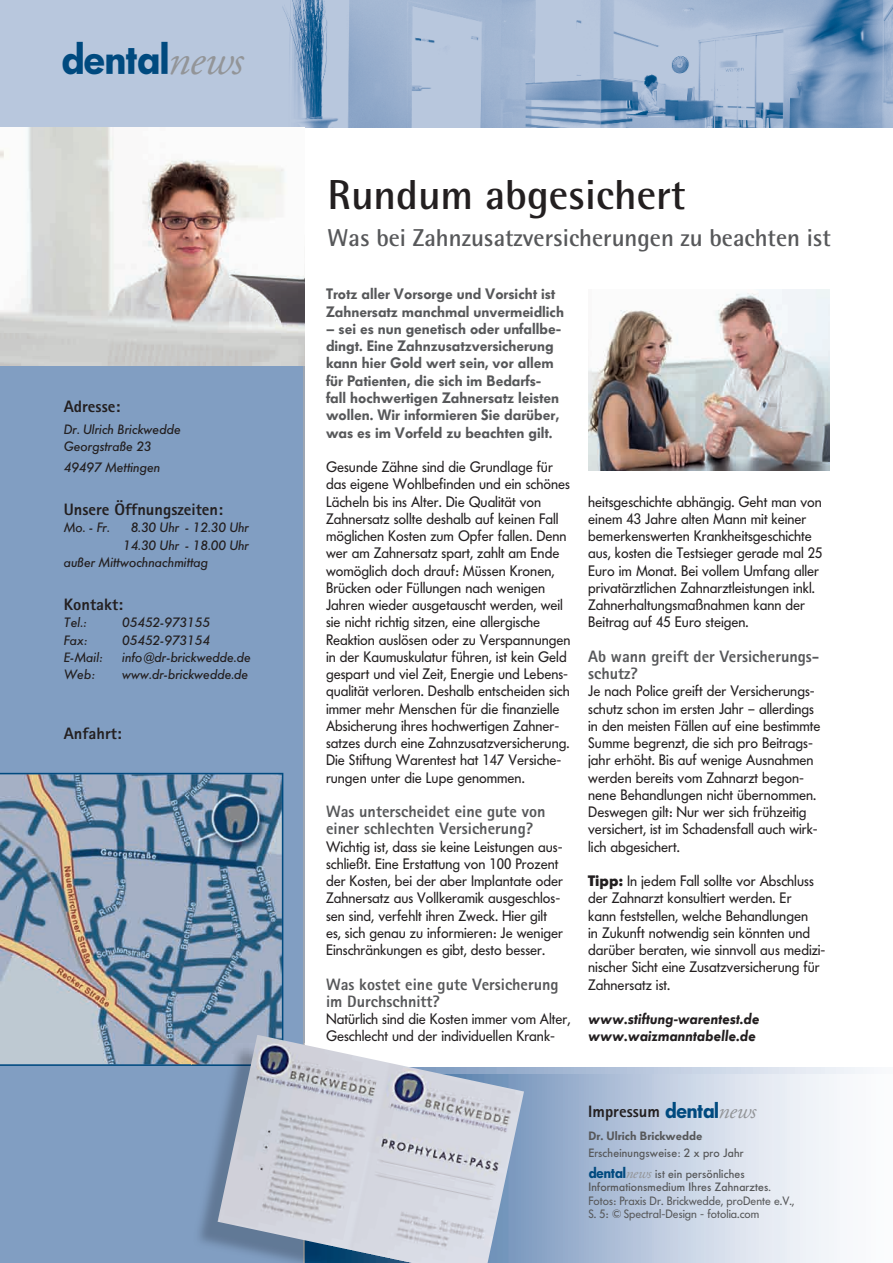
<style>
.page{position:relative;width:893px;height:1263px;background:#fff}
.page>*{position:absolute;margin:0;border:0;box-sizing:border-box;transform-origin:0 0}
.t1{font:800 43.2px "Futura BQ";letter-spacing:-.04em;color:#004a7f}
.t2{font:700 42px "Rotis Semi Sans";color:#231f20}
.t3{font:700 24.45px "Rotis Semi Sans";color:#57585a}
.t4{font:800 16.5px/17.2px "Rotis Sans Serif";color:#57585a}
.t5{font:800 16.5px "Rotis Sans Serif";color:#231f20}
.t6{font:15px/17.2px "Futura BQ";color:#231f20}
.t7{font:600 15px/17.2px "Futura BQ";color:#57585a}
.t8{font:italic 600 15px/17.2px "Futura BQ";color:#231f20}
.t9{font:italic 500 13.5px/17.2px "Futura BQ";color:#231f20}
.t10{font:500 12px/21px "Futura BQ";color:#57585a}
.t11{font:12px/13.5px "Futura BQ";color:#57585a}
.t12{font:600 12px "Futura BQ";color:#57585a}
.s1{font-family:"Adobe Garamond";font-weight:400;font-style:italic;font-size:44.1px;color:#939598}
.s2{font-weight:700}
.s3{font-family:"Futura BQ";font-size:21.6px;color:#004a7f}
.s4{font-family:"Adobe Garamond";font-weight:400;font-style:italic;font-size:22.05px;color:#939598}
.s5{font-weight:800;font-size:15px;color:#004a7f}
.s6{font-family:"Adobe Garamond";font-weight:400;font-style:italic;font-size:15px;color:#939598}
</style>
<div class="page">
<div style="left:514px;top:1073px;width:379px;height:190px;background:linear-gradient(to right,#89a3c6,#fff)"></div>
<svg style="left:524px;top:1067px;width:346px;height:6px;background:#c8d3e4"></svg>
<div style="left:0;top:365px;width:305px;height:898px;background:#819ec2"></div>
<img style="left:0;top:0;width:893px;height:128px">
<img style="left:0;top:773px;width:283px;height:293px">
<img style="left:0;top:128px;width:305px;height:237px">
<img style="left:192px;top:1066px;width:26px;height:197px">
<img style="left:192px;top:1043px;width:26px;height:23px">
<img style="left:218px;top:1035px;width:306px;height:228px">
<img style="left:588px;top:289px;width:241px;height:182px">
<h1 class="t1" style="left:61px;top:34px;width:184px">dental<span class="s1">news</span></h1>
<p class="t5" style="left:64px;top:396px;width:58px">Adresse:</p>
<p class="t9" style="left:64px;top:420px;width:118px">Dr. Ulrich Brickwedde<br>Georgstraße 23</p>
<p class="t9" style="left:64px;top:459px;width:98px">49497 Mettingen</p>
<p class="t5" style="left:64px;top:499px;width:161px">Unsere Öffnungszeiten:</p>
<p class="t9" style="left:64px;top:519px;width:48px">Mo. - Fr.</p>
<p class="t9" style="left:131px;top:519px;width:120px">8.30 Uhr - 12.30 Uhr</p>
<p class="t9" style="left:123px;top:536px;width:128px">14.30 Uhr - 18.00 Uhr</p>
<p class="t9" style="left:64px;top:553px;width:146px">außer Mittwochnachmittag</p>
<p class="t5" style="left:64px;top:594px;width:61px">Kontakt:</p>
<p class="t9" style="left:64px;top:614px;width:24px">Tel.:</p>
<p class="t9" style="left:122px;top:614px;width:89px">05452-973155</p>
<p class="t9" style="left:64px;top:631px;width:25px">Fax:</p>
<p class="t9" style="left:122px;top:631px;width:89px">05452-973154</p>
<p class="t9" style="left:64px;top:648px;width:40px">E-Mail:</p>
<p class="t9" style="left:122px;top:648px;width:130px">info@dr-brickwedde.de</p>
<p class="t9" style="left:64px;top:666px;width:32px">Web:</p>
<p class="t9" style="left:122px;top:666px;width:128px">www.dr-brickwedde.de</p>
<p class="t5" style="left:64px;top:723px;width:60px">Anfahrt:</p>
<h2 class="t2" style="left:328px;top:169px;width:360px">Rundum abgesichert</h2>
<h3 class="t3" style="left:328px;top:223px;width:505px">Was bei Zahnzusatzversicherungen zu beachten ist</h3>
<p class="t7" style="left:326px;top:286px;width:239px">Trotz aller Vorsorge und Vorsicht ist<br>Zahnersatz manchmal unvermeidlich</p>
<p class="t7" style="left:326px;top:320px;width:237px">– sei es nun genetisch oder unfallbe&shy;dingt. Eine Zahnzusatzversicherung kann hier Gold wert sein, vor allem für Patienten, die sich im Bedarfs&shy;fall hochwertigen Zahnersatz leisten wollen. Wir informieren Sie darüber, was es im Vorfeld zu beachten gilt.</p>
<p class="t6" style="left:326px;top:458px;width:246px">Gesunde Zähne sind die Grundlage für das eigene Wohlbefinden und ein schönes Lächeln bis ins Alter. Die Qualität von Zahnersatz sollte deshalb auf keinen Fall möglichen Kosten zum Opfer fallen. Denn wer am Zahnersatz spart, zahlt am Ende womöglich doch drauf: Müssen Kronen, Brücken oder Füllungen nach wenigen Jahren wieder ausgetauscht werden, weil sie nicht richtig sitzen, eine allergische Reaktion auslösen oder zu Verspannungen in der Kaumuskulatur führen, ist kein Geld gespart und viel Zeit, Energie und Lebens&shy;qualität verloren. Deshalb entscheiden sich immer mehr Menschen für die finanzielle Absicherung ihres hochwertigen Zahner&shy;satzes durch eine Zahnzusatzversicherung.<br>Die Stiftung Warentest hat 147 Versiche&shy;rungen unter die Lupe genommen.</p>
<p class="t4" style="left:326px;top:803px;width:221px">Was unterscheidet eine gute von einer schlechten Versicherung?</p>
<p class="t6" style="left:326px;top:838px;width:239px">Wichtig ist, dass sie keine Leistungen aus&shy;schließt. Eine Erstattung von 100 Prozent der Kosten, bei der aber Implantate oder Zahnersatz aus Vollkeramik ausgeschlos&shy;sen sind, verfehlt ihren Zweck. Hier gilt es, sich genau zu informieren: Je weniger Einschränkungen es gibt, desto besser.</p>
<p class="t4" style="left:326px;top:975px;width:234px">Was kostet eine gute Versicherung im Durchschnitt?</p>
<p class="t6" style="left:326px;top:1010px;width:246px">Natürlich sind die Kosten immer vom Alter,<br>Geschlecht und der individuellen Krank-</p>
<p class="t6" style="left:588px;top:493px;width:236px">heitsgeschichte abhängig. Geht man von einem 43 Jahre alten Mann mit keiner bemerkenswerten Krankheitsgeschichte aus, kosten die Testsieger gerade mal 25<br>Euro im Monat. Bei vollem Umfang aller privatärztlichen Zahnarztleis tungen inkl.<br>Zahnerhaltungsmaßnahmen kann der Beitrag auf 45 Euro steigen.</p>
<p class="t4" style="left:588px;top:647px;width:233px">Ab wann greift der Versicherungs&shy;schutz?</p>
<p class="t6" style="left:588px;top:683px;width:234px">Je nach Police greift der Versicherungs&shy;schutz schon im ersten Jahr – allerdings in den meisten Fällen auf eine bestimmte Summe begrenzt, die sich pro Beitrags&shy;jahr erhöht. Bis auf wenige Ausnahmen werden bereits vom Zahnarzt begon&shy;nene Behandlungen nicht übernommen.<br>Deswegen gilt: Nur wer sich frühzeitig versichert, ist im Schadensfall auch wirk&shy;lich abgesichert.</p>
<p class="t6" style="left:588px;top:872px;width:239px"><span class="s2">Tipp:</span> In jedem Fall sollte vor Abschluss der Zahnarzt konsultiert werden. Er<br>kann feststellen, welche Behandlungen<br>in Zukunft notwendig sein könnten und darüber beraten, wie sinnvoll aus medizi&shy;nischer Sicht eine Zusatzversicherung für Zahnersatz ist.</p>
<p class="t8" style="left:588px;top:1010px;width:173px">www.stiftung-warentest.de www.waizmanntabelle.de</p>
<p class="t5" style="left:588px;top:1101px;width:169px">Impressum <span class="s3">dental</span><span class="s4">news</span></p>
<p class="t12" style="left:588px;top:1129px;width:115px">Dr. Ulrich Brickwedde</p>
<p class="t10" style="left:588px;top:1142px;width:158px">Erscheinungsweise: 2 x pro Jahr <span class="s5">dental</span><span class="s6">news</span> ist ein persönliches</p>
<p class="t10" style="left:588px;top:1176px;width:185px">Informationsmedium Ihres Zahnarztes.</p>
<p class="t11" style="left:588px;top:1194px;width:207px">Fotos: Praxis Dr. Brickwedde, proDente e.V.,<br>S. 5: © Spectral-Design - fotolia.com</p>
</div>
